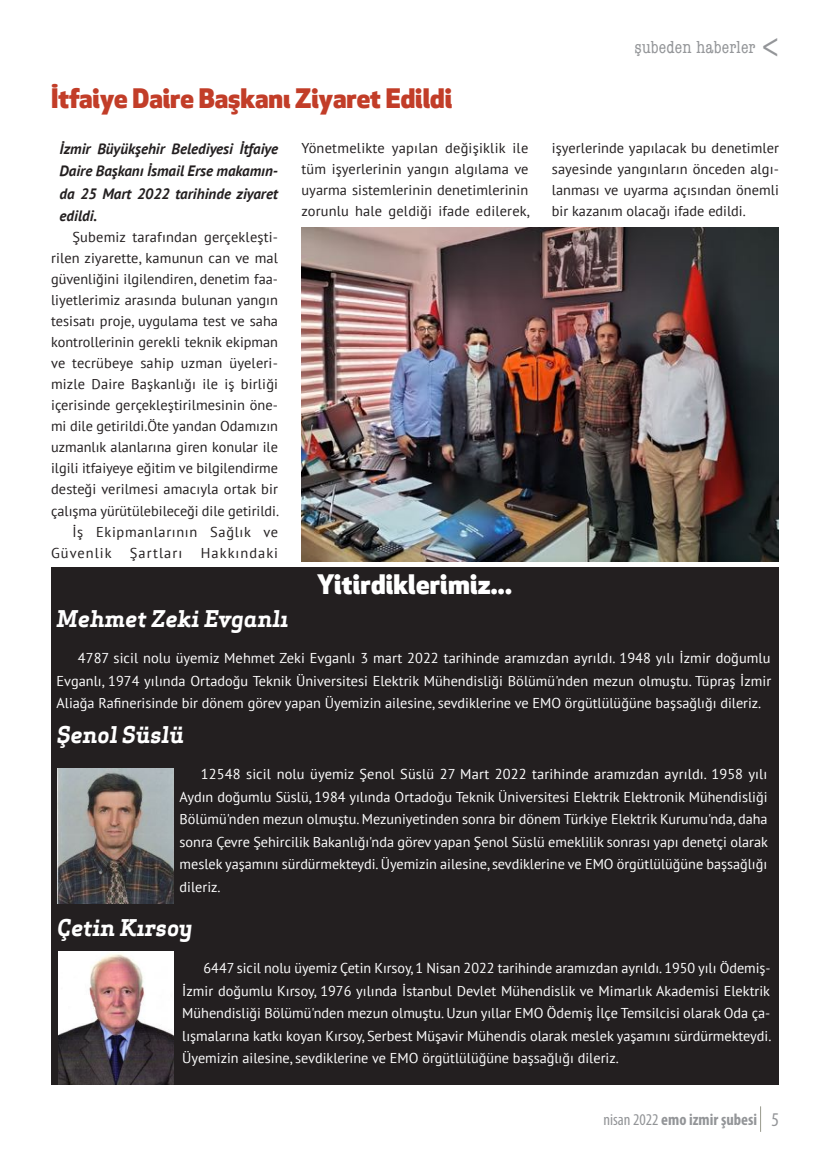
<style>
.page{position:relative;width:830px;height:1170px;background:#fff}
.page>*{position:absolute;margin:0;border:0;box-sizing:border-box;transform-origin:0 0}
.t1{font:800 26.25px "Apex New";color:#c23d28}
.t2{font:800 26.25px "Apex New";letter-spacing:.01em;color:#fff}
.t3{font:italic 700 22.5px "Apex Serif";color:#fff}
.t4{font:condensed 18px "American Typewriter";letter-spacing:.01em;color:#939598}
.t5{font:700 condensed 16.5px "Myriad Pro";color:#939598}
.t6{font:italic 700 15px/22.5px "PT Sans";color:#231f20;text-align:justify}
.t7{font:14.25px/22.5px "PT Sans";color:#fff;text-align:justify}
.t8{font:14.25px/21px "PT Sans";letter-spacing:.005em;color:#231f20;text-align:justify}
.t9{font:14.25px "PT Sans";letter-spacing:.07em;color:#231f20}
.t10{font:14.25px "PT Sans";letter-spacing:.045em;color:#231f20}
.s1{font-weight:400}
.s2{font-weight:400;font-size:19.5px}
</style>
<div class="page">
<img style="left:301px;top:228px;width:477px;height:334px">
<div style="left:51px;top:567px;width:727px;height:517px;background:#231f20"></div>
<img style="left:57px;top:768px;width:116px;height:135px">
<img style="left:59px;top:951px;width:114px;height:133px">
<h1 class="t1" style="left:51px;top:80px;width:402px">İtfaiye Daire Başkanı Ziyaret Edildi</h1>
<p class="t4" style="left:634px;top:37px;width:123px">şubeden haberler</p>
<p class="t6" style="left:60px;top:138px;width:220px">İzmir Büyükşehir Belediyesi İtfaiye Daire Başkanı İsmail Erse makamın&shy;da 25 Mart 2022 tarihinde ziyaret edildi.</p>
<p class="t8" style="left:72px;top:227px;width:207px">Şubemiz tarafından gerçekleşti-</p>
<p class="t8" style="left:51px;top:248px;width:228px">rilen ziyarette, kamunun can ve mal</p>
<p class="t8" style="left:51px;top:269px;width:228px">güvenliğini ilgilendiren, denetim faa-</p>
<p class="t8" style="left:51px;top:290px;width:228px">liyetlerimiz arasında bulunan yangın</p>
<p class="t8" style="left:51px;top:311px;width:228px">tesisatı proje, uygulama test ve saha</p>
<p class="t8" style="left:51px;top:332px;width:228px">kontrollerinin gerekli teknik ekipman</p>
<p class="t8" style="left:51px;top:353px;width:228px">ve tecrübeye sahip uzman üyeleri-</p>
<p class="t8" style="left:51px;top:374px;width:228px">mizle Daire Başkanlığı ile iş birliği</p>
<p class="t8" style="left:51px;top:395px;width:228px">içerisinde gerçekleştirilmesinin öne-</p>
<p class="t8" style="left:51px;top:416px;width:228px">mi dile getirildi.Öte yandan Odamızın</p>
<p class="t8" style="left:51px;top:437px;width:228px">uzmanlık alanlarına giren konular ile</p>
<p class="t8" style="left:51px;top:458px;width:228px">ilgili itfaiyeye eğitim ve bilgilendirme</p>
<p class="t8" style="left:51px;top:479px;width:228px">desteği verilmesi amacıyla ortak bir</p>
<p class="t8" style="left:51px;top:500px;width:229px">çalışma yürütülebileceği dile getirildi.</p>
<p class="t10" style="left:72px;top:523px;width:207px">İş Ekipmanlarının Sağlık ve</p>
<p class="t9" style="left:51px;top:544px;width:62px">Güvenlik</p>
<p class="t9" style="left:130px;top:544px;width:54px">Şartları</p>
<p class="t9" style="left:201px;top:544px;width:79px">Hakkındaki</p>
<h2 class="t3" style="left:57px;top:604px;width:233px">Mehmet Zeki Evganlı</h2>
<p class="t8" style="left:301px;top:138px;width:229px">Yönetmelikte yapılan değişiklik ile tüm işyerlerinin yangın algılama ve uyarma sistemlerinin denetimlerinin zorunlu hale geldiği ifade edilerek,</p>
<p class="t8" style="left:551px;top:138px;width:228px">işyerlerinde yapılacak bu denetimler sayesinde yangınların önceden algı&shy;lanması ve uyarma açısından önemli bir kazanım olacağı ifade edildi.</p>
<h1 class="t2" style="left:317px;top:566px;width:196px">Yitirdiklerimiz...</h1>
<p class="t7" style="left:57px;top:647px;width:715px;text-indent:21px">4787 sicil nolu üyemiz Mehmet Zeki Evganlı 3 mart 2022 tarihinde aramızdan ayrıldı. 1948 yılı İzmir doğumlu Evganlı, 1974 yılında Ortadoğu Teknik Üniversitesi Elektrik Mühendisliği Bölümü'nden mezun olmuştu. Tüpraş İzmir Aliağa Rafinerisinde bir dönem görev yapan Üyemizin ailesine, sevdiklerine ve EMO örgütlülüğüne başsağlığı dileriz.</p>
<h2 class="t3" style="left:57px;top:720px;width:128px">Şenol Süslü</h2>
<p class="t7" style="left:179px;top:763px;width:589px;text-indent:21px">12548 sicil nolu üyemiz Şenol Süslü 27 Mart 2022 tarihinde aramızdan ayrıldı. 1958 yılı Aydın doğumlu Süslü, 1984 yılında Ortadoğu Teknik Üniversitesi Elektrik Elektronik Mühendisliği Bölümü'nden mezun olmuştu. Mezuniyetinden sonra bir dönem Türkiye Elektrik Kurumu'nda, daha sonra Çevre Şehircilik Bakanlığı'nda görev yapan Şenol Süslü emeklilik sonrası yapı denetçi olarak meslek yaşamını sürdürmekteydi. Üyemizin ailesine, sevdiklerine ve EMO örgütlülüğüne başsağlığı dileriz.</p>
<h2 class="t3" style="left:57px;top:913px;width:137px">Çetin Kırsoy</h2>
<p class="t7" style="left:182px;top:957px;width:590px;text-indent:21px">6447 sicil nolu üyemiz Çetin Kırsoy, 1 Nisan 2022 tarihinde aramızdan ayrıldı. 1950 yılı Ödemiş-İzmir doğumlu Kırsoy, 1976 yılında İstanbul Devlet Mühendislik ve Mimarlık Akademisi Elektrik Mühendisliği Bölümü'nden mezun olmuştu. Uzun yıllar EMO Ödemiş İlçe Temsilcisi olarak Oda ça&shy;lışmalarına katkı koyan Kırsoy, Serbest Müşavir Mühendis olarak meslek yaşamını sürdürmekteydi.<br>Üyemizin ailesine, sevdiklerine ve EMO örgütlülüğüne başsağlığı dileriz.</p>
<p class="t5" style="left:603px;top:1109px;width:177px"><span class="s1">nisan 2022</span> emo izmir şubesi <span class="s2">5</span></p>
</div>
